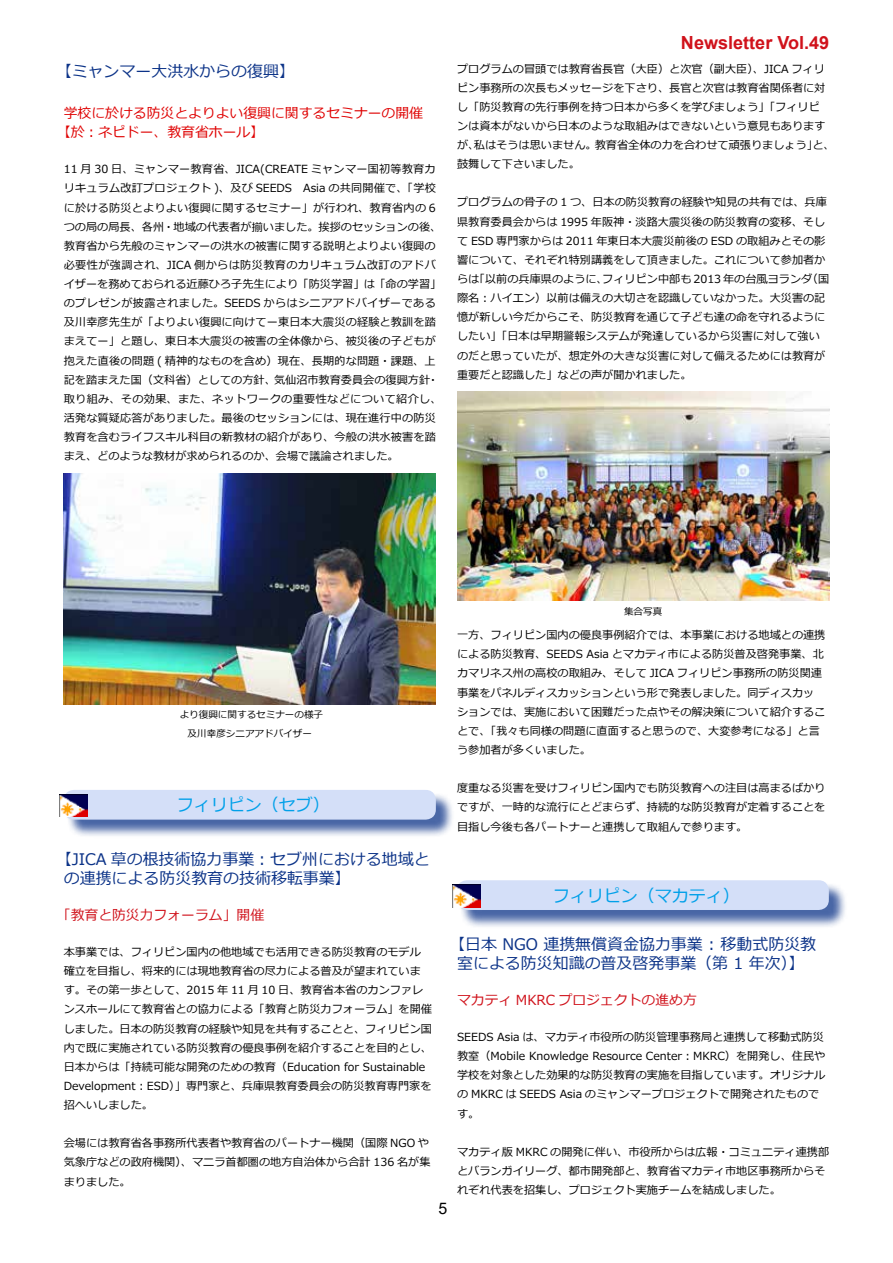
<style>
.page{position:relative;width:893px;height:1263px;background:#fff}
.page>*{position:absolute;margin:0;border:0;box-sizing:border-box;transform-origin:0 0}
.t1{font:700 18px "Arial";color:#d0121b}
.t2{font:16.95px "Meiryo";color:#00a0e9}
.t3{font:15.9px/19.6px "Meiryo";color:#0c3388}
.t4{font:15.9px "Arial";color:#000}
.t5{font:13.8px/19.2px "Meiryo";color:#df0000}
.t6{font:13.8px "Meiryo";color:#d0121b}
.t7{font:11.1px/19.2px "Meiryo";color:#000}
.t8{font:9.6px/19.2px "Meiryo";color:#000;text-align:center}
</style>
<div class="page">
<div style="left:66px;top:792px;width:388px;height:46px;background:#0c3388;opacity:.75"></div>
<div style="left:64px;top:790px;width:372px;height:30px;background:#d4dff8;border-radius:10px"></div>
<img style="left:60px;top:794px;width:27px;height:23px">
<img style="left:64px;top:473px;width:372px;height:231px">
<img style="left:457px;top:391px;width:372px;height:210px">
<div style="left:459px;top:882px;width:388px;height:47px;background:#0c3388;opacity:.75"></div>
<div style="left:457px;top:880px;width:372px;height:30px;background:#d4dff8;border-radius:10px"></div>
<img style="left:453px;top:885px;width:27px;height:22px">
<h3 class="t3" style="left:56px;top:62px;width:241px">【ミャンマー大洪水からの復興】</h3>
<p class="t5" style="left:57px;top:104px;width:368px;text-indent:7px">学校に於ける防災とよりよい復興に関するセミナーの開催【於：ネピドー、教育省ホール】</p>
<p class="t7" style="left:64px;top:160px;width:379px">11 月 30 日、ミャンマー教育省、JICA(CREATE ミャンマー国初等教育カリキュラム改訂プロジェクト )、及び SEEDS　Asia の共同開催で、「学校に於ける防災とよりよい復興に関するセミナー」が行われ、教育省内の 6つの局の局長、各州・地域の代表者が揃いました。挨拶のセッションの後、教育省から先般のミャンマーの洪水の被害に関する説明とよりよい復興の必要性が強調され、JICA 側からは防災教育のカリキュラム改訂のアドバイザーを務めておられる近藤ひろ子先生により「防災学習」は「命の学習」のプレゼンが披露されました。SEEDS からはシニアアドバイザーである及川幸彦先生が「よりよい復興に向けてー東日本大震災の経験と教訓を踏まえてー」と題し、東日本大震災の被害の全体像から、被災後の子どもが抱えた直後の問題 ( 精神的なものを含め）現在、長期的な問題・課題、上記を踏まえた国（文科省）としての方針、気仙沼市教育委員会の復興方針・取り組み、その効果、また、ネットワークの重要性などについて紹介し、活発な質疑応答がありました。最後のセッションには、現在進行中の防災教育を含むライフスキル科目の新教材の紹介があり、今般の洪水被害を踏まえ、どのような教材が求められるのか、会場で議論されました。</p>
<h1 class="t1" style="left:681px;top:30px;width:150px">Newsletter Vol.49</h1>
<p class="t7" style="left:457px;top:59px;width:379px">プログラムの冒頭では教育省長官（大臣）と次官（副大臣）、JICA フィリピン事務所の次長もメッセージを下さり、長官と次官は教育省関係者に対し「防災教育の先行事例を持つ日本から多くを学びましょう」「フィリピ<br>ンは資本がないから日本のような取組みはできないという意見もありますが、私はそうは思いません。教育省全体の力を合わせて頑張りましょう」と、鼓舞して下さいました。</p>
<p class="t7" style="left:457px;top:193px;width:374px">プログラムの骨子の 1 つ、日本の防災教育の経験や知見の共有では、兵庫県教育委員会からは 1995 年阪神・淡路大震災後の防災教育の変移、そして ESD 専門家からは 2011 年東日本大震災前後の ESD の取組みとその影響について、それぞれ特別講義をして頂きました。これについて参加者からは「以前の兵庫県のように、フィリピン中部も 2013 年の台風ヨランダ（国際名：ハイエン）以前は備えの大切さを認識していなかった。大災害の記憶が新しい今だからこそ、防災教育を通じて子ども達の命を守れるようにしたい」「日本は早期警報システムが発達しているから災害に対して強いのだと思っていたが、想定外の大きな災害に対して備えるためには教育が重要だと認識した」などの声が聞かれました。</p>
<p class="t8" style="left:180px;top:705px;width:145px">より復興に関するセミナーの様子及川幸彦シニアアドバイザー</p>
<h2 class="t2" style="left:177px;top:793px;width:155px">フィリピン（セブ）</h2>
<h3 class="t3" style="left:64px;top:850px;width:367px;text-indent:-8px">【JICA 草の根技術協力事業：セブ州における地域との連携による防災教育の技術移転事業】</h3>
<p class="t6" style="left:57px;top:905px;width:209px">「教育と防災力フォーラム」開催</p>
<p class="t7" style="left:64px;top:943px;width:370px">本事業では、フィリピン国内の他地域でも活用できる防災教育のモデル確立を目指し、将来的には現地教育省の尽力による普及が望まれています。その第一歩として、2015 年 11 月 10 日、教育省本省のカンファレンスホールにて教育省との協力による「教育と防災力フォーラム」を開催しました。日本の防災教育の経験や知見を共有することと、フィリピン国内で既に実施されている防災教育の優良事例を紹介することを目的とし、日本からは「持続可能な開発のための教育（Education for Sustainable Development：ESD）」専門家と、兵庫県教育委員会の防災教育専門家を招へいしました。</p>
<p class="t7" style="left:64px;top:1134px;width:368px">会場には教育省各事務所代表者や教育省のパートナー機関（国際 NGO や気象庁などの政府機関）、マニラ首都圏の地方自治体から合計 136 名が集まりました。</p>
<h3 class="t4" style="left:439px;top:1197px;width:10px">5</h3>
<p class="t8" style="left:624px;top:602px;width:40px">集合写真</p>
<p class="t7" style="left:457px;top:626px;width:370px">一方、フィリピン国内の優良事例紹介では、本事業における地域との連携による防災教育、SEEDS Asia とマカティ市による防災普及啓発事業、北カマリネス州の高校の取組み、そして JICA フィリピン事務所の防災関連事業をパネルディスカッションという形で発表しました。同ディスカッションでは、実施において困難だった点やその解決策について紹介することで、「我々も同様の問題に直面すると思うので、大変参考になる」と言う参加者が多くいました。</p>
<p class="t7" style="left:457px;top:779px;width:370px;text-align:justify">度重なる災害を受けフィリピン国内でも防災教育への注目は高まるばかりですが、一時的な流行にとどまらず、持続的な防災教育が定着することを目指し今後も各パートナーと連携して取組んで参ります。</p>
<h2 class="t2" style="left:553px;top:883px;width:189px">フィリピン（マカティ）</h2>
<h3 class="t3" style="left:449px;top:935px;width:369px;text-align:center">【日本 NGO 連携無償資金協力事業 : 移動式防災教室による防災知識の普及啓発事業（第 1 年次）】</h3>
<p class="t6" style="left:457px;top:990px;width:241px">マカティ MKRC プロジェクトの進め方</p>
<p class="t7" style="left:457px;top:1028px;width:370px">SEEDS Asia は、マカティ市役所の防災管理事務局と連携して移動式防災教室（Mobile Knowledge Resource Center：MKRC）を開発し、住民や学校を対象とした効果的な防災教育の実施を目指しています。オリジナルの MKRC は SEEDS Asia のミャンマープロジェクトで開発されたものです。</p>
<p class="t7" style="left:457px;top:1143px;width:374px">マカティ版 MKRC の開発に伴い、市役所からは広報・コミュニティ連携部とバランガイリーグ、都市開発部と、教育省マカティ市地区事務所からそれぞれ代表を招集し、プロジェクト実施チームを結成しました。</p>
</div>
